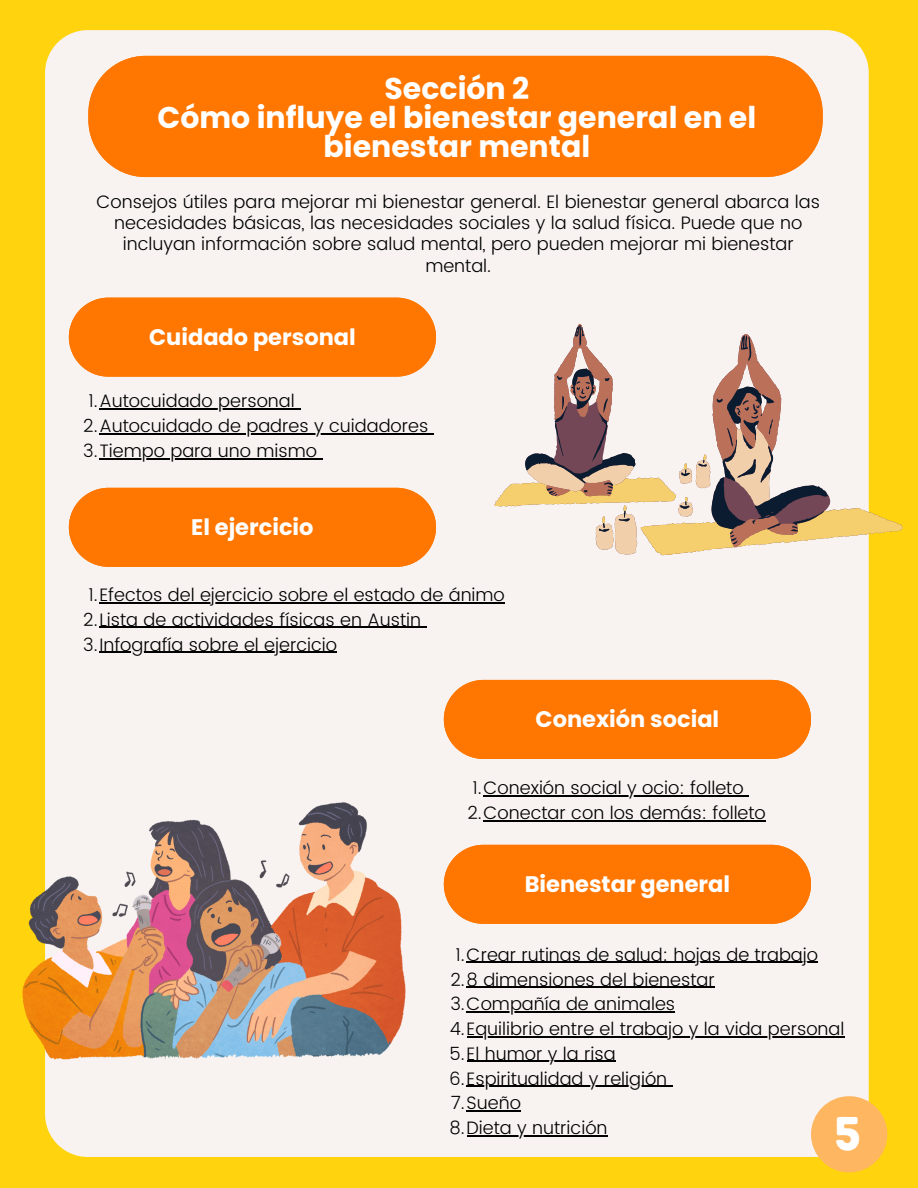
<style>
.page{position:relative;width:918px;height:1188px;background:#ffd40f}
.page>*{position:absolute;margin:0;border:0;box-sizing:border-box;transform-origin:0 0}
.t1{font:47.25px "Intro Rust Base";color:#fff}
.t2{font:700 30px/29.2px "Poppins";color:#fff;text-align:center}
.t3{font:700 22.5px "Poppins";color:#fff}
.t4{font:300 18px/21.3px "Poppins";color:#000;text-align:center}
</style>
<div class="page">
<div style="left:45px;top:30px;width:824px;height:1127px;background:#f8f3f1;border-radius:43px"></div>
<div style="left:69px;top:298px;width:367px;height:79px;background:#ff7701"></div>
<div style="left:88px;top:56px;width:735px;height:121px;background:#ff7701"></div>
<div style="left:69px;top:488px;width:367px;height:79px;background:#ff7701"></div>
<div style="left:444px;top:680px;width:367px;height:79px;background:#ff7701"></div>
<div style="left:444px;top:845px;width:367px;height:79px;background:#ff7701"></div>
<div style="left:811px;top:1096px;width:76px;height:76px;background:#feb660;border-radius:50%"></div>
<svg style="left:495px;top:428px;width:408px;height:127px"></svg>
<svg style="left:525px;top:325px;width:303px;height:219px"></svg>
<img style="left:22px;top:803px;width:384px;height:256px">
<hr style="left:99px;top:409px;width:196px;height:1px;background:#000">
<hr style="left:99px;top:433px;width:330px;height:1px;background:#000">
<hr style="left:99px;top:458px;width:218px;height:1px;background:#000">
<hr style="left:99px;top:602px;width:406px;height:1px;background:#000">
<hr style="left:99px;top:627px;width:322px;height:1px;background:#000">
<hr style="left:99px;top:652px;width:238px;height:1px;background:#000">
<hr style="left:484px;top:795px;width:260px;height:2px;background:#000">
<hr style="left:484px;top:820px;width:282px;height:1px;background:#000">
<hr style="left:467px;top:962px;width:351px;height:1px;background:#000">
<hr style="left:467px;top:987px;width:248px;height:1px;background:#000">
<hr style="left:467px;top:1011px;width:208px;height:2px;background:#000">
<hr style="left:467px;top:1036px;width:377px;height:1px;background:#000">
<hr style="left:467px;top:1061px;width:149px;height:1px;background:#000">
<hr style="left:467px;top:1086px;width:200px;height:1px;background:#000">
<hr style="left:467px;top:1110px;width:54px;height:2px;background:#000">
<hr style="left:467px;top:1135px;width:141px;height:1px;background:#000">
<p class="t2" style="left:384px;top:74px;width:146px">Sección 2</p>
<p class="t2" style="left:158px;top:103px;width:600px">Cómo influye el bienestar general en el bienestar mental</p>
<p class="t4" style="left:96px;top:191px;width:725px">Consejos útiles para mejorar mi bienestar general. El bienestar general abarca las necesidades básicas, las necesidades sociales y la salud física. Puede que no incluyan información sobre salud mental, pero pueden mejorar mi bienestar mental.</p>
<p class="t3" style="left:149px;top:321px;width:208px">Cuidado personal</p>
<p class="t4" style="left:88px;top:391px;width:208px">1.Autocuidado personal</p>
<p class="t4" style="left:83px;top:415px;width:347px">2.Autocuidado de padres y cuidadores</p>
<p class="t4" style="left:83px;top:440px;width:236px">3.Tiempo para uno mismo</p>
<p class="t3" style="left:191px;top:512px;width:124px">El ejercicio</p>
<p class="t4" style="left:88px;top:584px;width:418px">1.Efectos del ejercicio sobre el estado de ánimo</p>
<p class="t4" style="left:83px;top:609px;width:339px">2.Lista de actividades físicas en Austin</p>
<p class="t4" style="left:83px;top:634px;width:256px">3.Infografía sobre el ejercicio</p>
<p class="t3" style="left:536px;top:704px;width:185px">Conexión social</p>
<p class="t4" style="left:473px;top:777px;width:273px">1.Conexión social y ocio: folleto</p>
<p class="t4" style="left:467px;top:802px;width:300px">2.Conectar con los demás: folleto</p>
<p class="t3" style="left:525px;top:869px;width:207px">Bienestar general</p>
<p class="t4" style="left:456px;top:944px;width:364px">1.Crear rutinas de salud: hojas de trabajo</p>
<p class="t4" style="left:450px;top:969px;width:266px">2.8 dimensiones del bienestar</p>
<p class="t4" style="left:450px;top:993px;width:226px">3.Compañía de animales</p>
<p class="t4" style="left:450px;top:1018px;width:396px">4.Equilibrio entre el trabajo y la vida personal</p>
<p class="t4" style="left:450px;top:1043px;width:168px">5.El humor y la risa</p>
<p class="t4" style="left:449px;top:1068px;width:219px">6.Espiritualidad y religión</p>
<p class="t4" style="left:451px;top:1092px;width:72px">7.Sueño</p>
<p class="t4" style="left:450px;top:1117px;width:160px">8.Dieta y nutrición</p>
<p class="t1" style="left:834px;top:1105px;width:29px">5</p>
</div>
